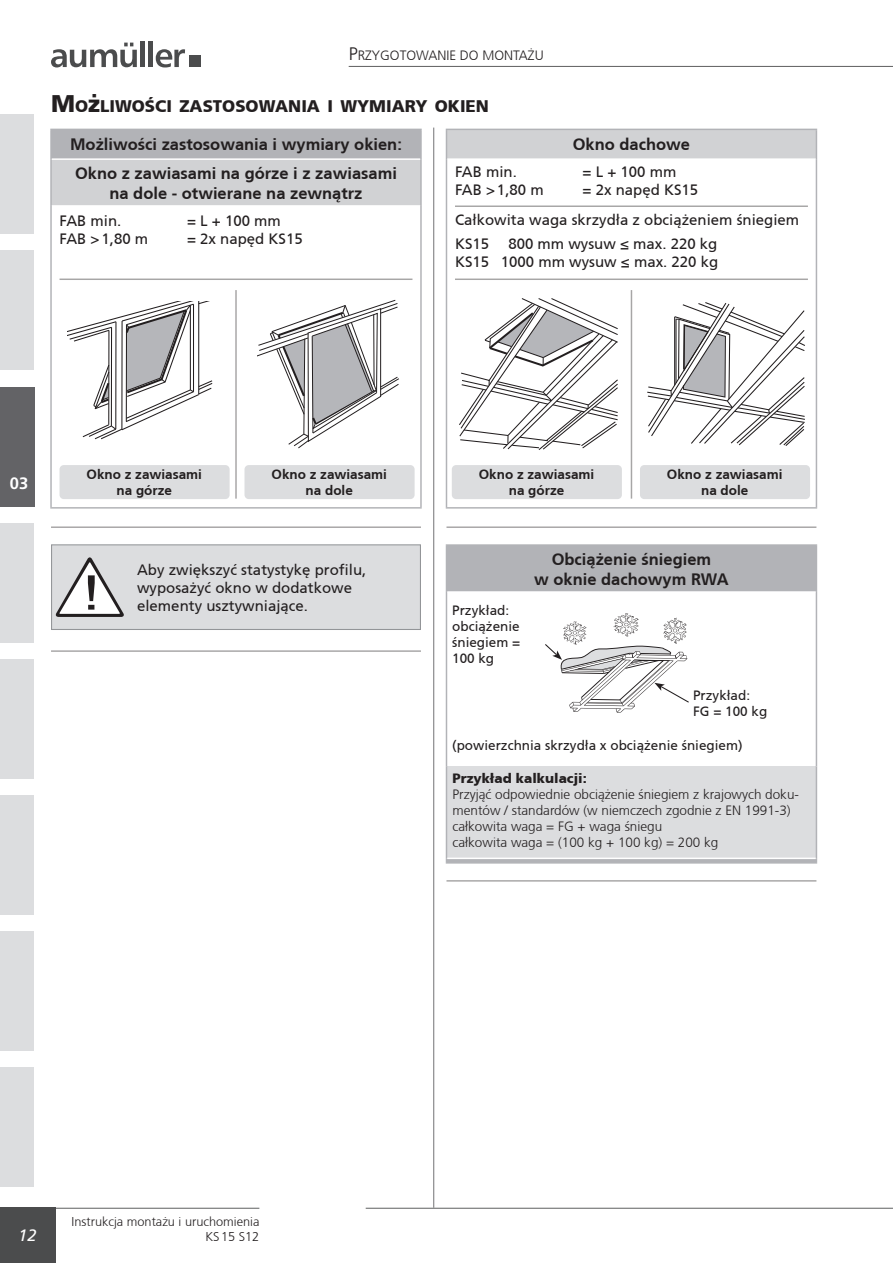
<style>
.page{position:relative;width:893px;height:1263px;background:#fff}
.page>*{position:absolute;margin:0;border:0;box-sizing:border-box;transform-origin:0 0}
.t1{font:900 16.8px "Frutiger CE";color:#231f20}
.t2{font:700 16.5px/28.3px "Frutiger CE";color:#231f20;text-align:center}
.t3{font:italic 16.5px "Frutiger LT Std";color:#fff}
.t4{font:700 16.5px "Frutiger LT";color:#fff}
.t5{font:15px/18px "Frutiger CE";color:#231f20}
.t6{font:300 13.5px/16.2px "Frutiger CE";color:#231f20}
.t7{font:13.5px/16.2px "Frutiger CE";color:#231f20}
.t8{font:700 13.5px/16.2px "Frutiger CE";color:#231f20;text-align:center}
.t9{font:300 13.5px "Frutiger CE";color:#231f20}
.t10{font:900 13.5px "Frutiger CE";color:#231f20}
.t11{font:300 12.75px/15.3px "Frutiger CE";color:#231f20;text-align:right}
.s1{font-size:18px}
.s2{font-size:24px}
</style>
<div class="page">
<hr style="left:349px;top:66px;width:544px;height:1px;background:#4b4c4d">
<svg style="left:51px;top:43px;width:86px;height:24px"></svg>
<hr style="left:141px;top:41px;width:4px;height:26px;background:#4b4c4d">
<hr style="left:149px;top:41px;width:4px;height:26px;background:#4b4c4d">
<svg style="left:156px;top:49px;width:29px;height:18px"></svg>
<div style="left:189px;top:56px;width:11px;height:11px;background:#4b4c4d"></div>
<hr style="left:0;top:1208px;width:259px;height:1px;background:#4b4c4d">
<hr style="left:366px;top:1208px;width:527px;height:1px;background:#4b4c4d">
<div style="left:0;top:1208px;width:55px;height:55px;background:#4b4c4d"></div>
<div style="left:0;top:1067px;width:34px;height:119px;background:#dcdddf"></div>
<div style="left:0;top:931px;width:34px;height:119px;background:#dcdddf"></div>
<div style="left:0;top:795px;width:34px;height:119px;background:#dcdddf"></div>
<div style="left:0;top:659px;width:34px;height:119px;background:#dcdddf"></div>
<div style="left:0;top:523px;width:34px;height:119px;background:#dcdddf"></div>
<div style="left:0;top:115px;width:34px;height:119px;background:#dcdddf"></div>
<div style="left:0;top:251px;width:34px;height:119px;background:#dcdddf"></div>
<div style="left:51px;top:129px;width:370px;height:30px;background:#b2b3b7"></div>
<div style="left:51px;top:159px;width:370px;height:47px;background:#d1d2d4"></div>
<hr style="left:50px;top:129px;width:372px;height:1px;background:#b2b3b7">
<hr style="left:50px;top:130px;width:2px;height:29px;background:#b2b3b7">
<hr style="left:420px;top:130px;width:2px;height:29px;background:#b2b3b7">
<hr style="left:50px;top:159px;width:2px;height:47px;background:#b2b3b7">
<hr style="left:420px;top:159px;width:2px;height:47px;background:#b2b3b7">
<hr style="left:52px;top:158px;width:368px;height:2px;background:#fff">
<hr style="left:52px;top:205px;width:368px;height:2px;background:#fff">
<hr style="left:50px;top:206px;width:2px;height:301px;background:#b2b3b7">
<hr style="left:420px;top:206px;width:2px;height:301px;background:#b2b3b7">
<hr style="left:50px;top:507px;width:372px;height:2px;background:#b2b3b7">
<div style="left:446px;top:129px;width:370px;height:30px;background:#d1d2d4"></div>
<hr style="left:446px;top:129px;width:371px;height:1px;background:#b2b3b7">
<svg style="left:446px;top:130px;width:1px;height:29px"></svg>
<svg style="left:816px;top:130px;width:1px;height:29px"></svg>
<hr style="left:447px;top:158px;width:369px;height:2px;background:#fff">
<hr style="left:446px;top:159px;width:1px;height:348px;background:#b2b3b7">
<hr style="left:816px;top:159px;width:1px;height:348px;background:#b2b3b7">
<hr style="left:446px;top:507px;width:371px;height:2px;background:#b2b3b7">
<hr style="left:455px;top:279px;width:353px;height:1px;background:#231f20">
<hr style="left:446px;top:880px;width:370px;height:2px;background:#231f20">
<hr style="left:51px;top:526px;width:370px;height:2px;background:#231f20">
<hr style="left:51px;top:650px;width:370px;height:2px;background:#231f20">
<hr style="left:446px;top:526px;width:370px;height:2px;background:#231f20">
<hr style="left:455px;top:205px;width:353px;height:2px;background:#231f20">
<hr style="left:60px;top:279px;width:352px;height:1px;background:#231f20">
<hr style="left:433px;top:128px;width:1px;height:1080px;background:#636366">
<svg style="left:447px;top:546px;width:369px;height:316px"></svg>
<div style="left:446px;top:766px;width:370px;height:92px;background:#dcdddf"></div>
<hr style="left:446px;top:544px;width:371px;height:2px;background:#b2b3b7">
<hr style="left:446px;top:546px;width:1px;height:46px;background:#b2b3b7">
<hr style="left:816px;top:546px;width:1px;height:46px;background:#b2b3b7">
<hr style="left:446px;top:592px;width:1px;height:174px;background:#b2b3b7">
<hr style="left:816px;top:592px;width:1px;height:174px;background:#b2b3b7">
<hr style="left:446px;top:766px;width:1px;height:92px;background:#b2b3b7">
<hr style="left:816px;top:766px;width:1px;height:92px;background:#b2b3b7">
<hr style="left:446px;top:862px;width:371px;height:2px;background:#b2b3b7">
<hr style="left:447px;top:591px;width:369px;height:1px;background:#fff">
<hr style="left:447px;top:858px;width:369px;height:1px;background:#fff">
<img style="left:663px;top:617px;width:23px;height:26px">
<img style="left:614px;top:613px;width:25px;height:24px">
<img style="left:563px;top:621px;width:24px;height:22px">
<svg style="left:544px;top:643px;width:146px;height:70px"></svg>
<svg style="left:647px;top:302px;width:158px;height:144px"></svg>
<svg style="left:459px;top:298px;width:159px;height:152px"></svg>
<hr style="left:631px;top:290px;width:1px;height:209px;background:#231f20">
<hr style="left:235px;top:290px;width:2px;height:209px;background:#231f20">
<div style="left:0;top:387px;width:34px;height:119px;background:#636366"></div>
<div style="left:52px;top:545px;width:368px;height:84px;background:#dcdddf"></div>
<div style="left:51px;top:544px;width:370px;height:86px;border:1px solid #939598"></div>
<svg style="left:56px;top:557px;width:68px;height:60px"></svg>
<svg style="left:258px;top:299px;width:141px;height:150px"></svg>
<svg style="left:68px;top:302px;width:145px;height:138px"></svg>
<div style="left:244px;top:465px;width:171px;height:34px;background:#dcdddf;border-radius:4px"></div>
<div style="left:640px;top:465px;width:170px;height:34px;background:#dcdddf;border-radius:4px"></div>
<div style="left:60px;top:465px;width:170px;height:34px;background:#dcdddf;border-radius:4px"></div>
<div style="left:452px;top:465px;width:170px;height:34px;background:#dcdddf;border-radius:4px"></div>
<p class="t9" style="left:349px;top:47px;width:77px"><span class="s1">P</span>RZYGOTOWANIE</p>
<p class="t9" style="left:460px;top:47px;width:85px">DO MONTAŻU</p>
<p class="t1" style="left:51px;top:96px;width:439px"><span class="s2">M</span>O<span class="s2">Ż</span>LIWOŚCI ZASTOSOWANIA I WYMIARY OKIEN</p>
<p class="t2" style="left:70px;top:130px;width:333px">Możliwości zastosowania i wymiary okien:<br>Okno z zawiasami na górze i z zawiasami</p>
<p class="t2" style="left:109px;top:179px;width:255px">na dole - otwierane na zewnątrz</p>
<p class="t5" style="left:60px;top:211px;width:63px">FAB min.</p>
<p class="t5" style="left:187px;top:211px;width:95px">= L + 100 mm</p>
<p class="t5" style="left:60px;top:229px;width:90px">FAB &gt;1,80 m</p>
<p class="t5" style="left:187px;top:229px;width:117px">= 2x napęd KS15</p>
<p class="t2" style="left:573px;top:130px;width:119px">Okno dachowe</p>
<p class="t5" style="left:455px;top:162px;width:63px">FAB min.</p>
<p class="t5" style="left:583px;top:162px;width:95px">= L + 100 mm</p>
<p class="t5" style="left:455px;top:180px;width:90px">FAB &gt;1,80 m</p>
<p class="t5" style="left:455px;top:174px;width:346px;line-height:30px;text-indent:128px">= 2x napęd KS15<br>Całkowita waga skrzydła z obciążeniem śniegiem</p>
<p class="t5" style="left:455px;top:234px;width:36px">KS15</p>
<p class="t5" style="left:455px;top:234px;width:265px;text-align:right">800 mm wysuw ≤ max. 220 kg<br>KS15 1000 mm wysuw ≤ max. 220 kg</p>
<p class="t4" style="left:10px;top:473px;width:20px">03</p>
<p class="t8" style="left:87px;top:466px;width:117px">Okno z zawiasami na górze</p>
<p class="t8" style="left:479px;top:466px;width:117px">Okno z zawiasami na górze</p>
<p class="t8" style="left:271px;top:466px;width:117px">Okno z zawiasami na dole</p>
<p class="t8" style="left:667px;top:466px;width:117px">Okno z zawiasami na dole</p>
<p class="t5" style="left:137px;top:560px;width:231px">Aby zwiększyć statystykę profilu, wyposażyć okno w dodatkowe elementy usztywniające.</p>
<p class="t7" style="left:452px;top:602px;width:70px">Przykład: obciążenie śniegiem =<br>100 kg</p>
<p class="t2" style="left:534px;top:549px;width:196px;line-height:19.8px">Obciążenie śniegiem<br>w oknie dachowym RWA</p>
<p class="t7" style="left:693px;top:687px;width:76px">Przykład:<br>FG = 100 kg</p>
<p class="t7" style="left:452px;top:737px;width:292px">(powierzchnia skrzydła x obciążenie śniegiem)</p>
<p class="t10" style="left:452px;top:770px;width:136px">Przykład kalkulacji:</p>
<p class="t6" style="left:452px;top:786px;width:348px">Przyjąć odpowiednie obciążenie śniegiem z krajowych doku&shy;mentów / standardów (w niemczech zgodnie z EN 1991-3) całkowita waga = FG + waga śniegu<br>całkowita waga = (100 kg + 100 kg) = 200 kg</p>
<p class="t3" style="left:18px;top:1226px;width:20px">12</p>
<p class="t11" style="left:72px;top:1213px;width:189px">Instrukcja monta¿u i uruchomienia<br>KS15 S12</p>
</div>
